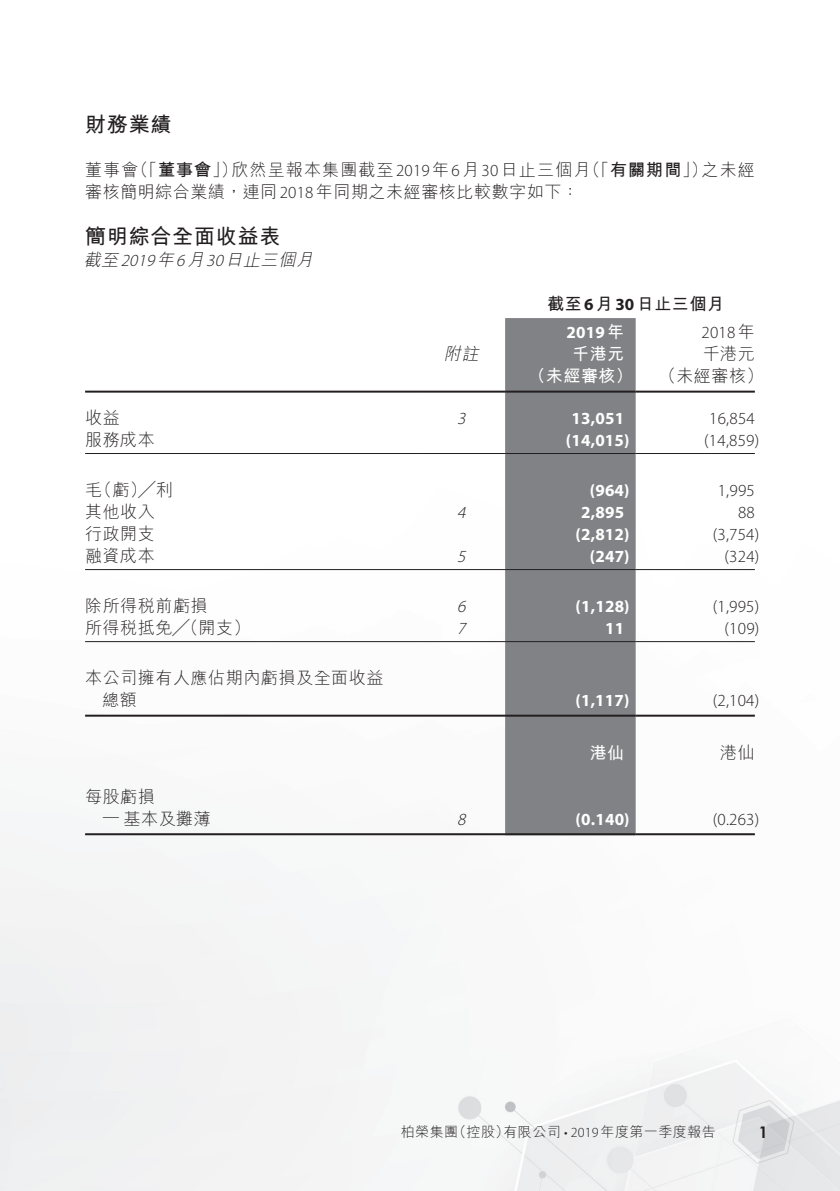
<style>
.page{position:relative;width:840px;height:1191px;background:#fff}
.page>*{position:absolute;margin:0;border:0;box-sizing:border-box;transform-origin:0 0}
.t1{font:700 21px "M Hei HK";letter-spacing:.035em;color:#231f20}
.t2{font:300 17px/22px "M Hei HK";letter-spacing:.035em;color:#231f20}
.t3{font:300 17px "Myriad Pro";letter-spacing:.015em;color:#231f20}
.t4{font:700 17px "Myriad Pro";letter-spacing:.01em;color:#fff}
.t5{font:300 17px "M Hei HK";letter-spacing:.065em;color:#231f20}
.t6{font:italic 300 17px "M Hei HK";color:#231f20}
.t7{font:700 17px "M Hei HK";letter-spacing:.03em;color:#231f20}
.t8{font:700 17px "M Hei HK";letter-spacing:.03em;color:#fff}
.t9{font:italic 300 17px "Myriad Pro";color:#231f20}
.t10{font:700 16px "Century Gothic";color:#231f20}
.t11{font:300 14px "M Hei HK";letter-spacing:.03em;color:#231f20}
.s1{font-weight:700}
.s2{font-family:"Myriad Pro"}
.s3{font-family:"M Hei HK"}
</style>
<div class="page">
<img style="left:0;top:318px;width:839px;height:873px">
<svg style="left:731px;top:1099px;width:63px;height:65px"></svg>
<div style="left:505px;top:318px;width:130px;height:515px;background:#808285"></div>
<hr style="left:85px;top:390px;width:335px;height:2px;background:#231f20">
<hr style="left:420px;top:390px;width:85px;height:2px;background:#231f20">
<hr style="left:505px;top:390px;width:130px;height:2px;background:#231f20">
<hr style="left:635px;top:390px;width:119px;height:2px;background:#231f20">
<hr style="left:85px;top:453px;width:335px;height:1px;background:#231f20">
<hr style="left:420px;top:453px;width:85px;height:1px;background:#231f20">
<hr style="left:505px;top:453px;width:130px;height:1px;background:#231f20">
<hr style="left:635px;top:453px;width:119px;height:1px;background:#231f20">
<hr style="left:85px;top:569px;width:335px;height:1px;background:#231f20">
<hr style="left:420px;top:569px;width:85px;height:1px;background:#231f20">
<hr style="left:505px;top:569px;width:130px;height:1px;background:#231f20">
<hr style="left:635px;top:569px;width:119px;height:1px;background:#231f20">
<hr style="left:85px;top:641px;width:335px;height:1px;background:#231f20">
<hr style="left:420px;top:641px;width:85px;height:1px;background:#231f20">
<hr style="left:505px;top:641px;width:130px;height:1px;background:#231f20">
<hr style="left:635px;top:641px;width:119px;height:1px;background:#231f20">
<hr style="left:85px;top:714px;width:335px;height:2px;background:#231f20">
<hr style="left:420px;top:714px;width:85px;height:2px;background:#231f20">
<hr style="left:505px;top:714px;width:130px;height:2px;background:#231f20">
<hr style="left:635px;top:714px;width:119px;height:2px;background:#231f20">
<hr style="left:85px;top:833px;width:335px;height:2px;background:#231f20">
<hr style="left:420px;top:833px;width:85px;height:2px;background:#231f20">
<hr style="left:505px;top:833px;width:130px;height:2px;background:#231f20">
<hr style="left:635px;top:833px;width:119px;height:2px;background:#231f20">
<p class="t1" style="left:85px;top:109px;width:88px">財務業績</p>
<p class="t2" style="left:131px;top:159px;width:108px">（「<span class="s1">董事會</span>」）</p>
<p class="t2" style="left:583px;top:159px;width:126px">（「<span class="s1">有關期間</span>」）</p>
<p class="t2" style="left:85px;top:159px;width:495px">董事會<br>審核簡明綜合業績，連同<span class="s2">2018</span>年同期之未經審核比較數字如下：</p>
<p class="t1" style="left:85px;top:221px;width:197px">簡明綜合全面收益表</p>
<p class="t6" style="left:84px;top:251px;width:234px">截至<span class="s2">2019</span>年<span class="s2">6</span>月<span class="s2">30</span>日止三個月</p>
<p class="t7" style="left:547px;top:292px;width:178px">截至<span class="s2">6</span>月<span class="s2">30</span>日止三個月</p>
<p class="t3" style="left:701px;top:322px;width:55px">2018 <span class="s3">年</span></p>
<p class="t5" style="left:231px;top:161px;width:360px">欣然呈報本集團截至<span class="s2">2019</span>年<span class="s2">6</span>月<span class="s2">30</span>日止三個月</p>
<p class="t2" style="left:701px;top:159px;width:55px">之未經</p>
<p class="t4" style="left:566px;top:321px;width:59px">2019<span class="s3">年</span></p>
<p class="t6" style="left:443px;top:345px;width:40px">附註</p>
<p class="t8" style="left:572px;top:341px;width:54px">千港元</p>
<p class="t2" style="left:702px;top:342px;width:54px">千港元</p>
<p class="t8" style="left:528px;top:363px;width:106px">（未經審核）</p>
<p class="t2" style="left:658px;top:364px;width:106px">（未經審核）</p>
<p class="t2" style="left:85px;top:406px;width:36px">收益</p>
<p class="t9" style="left:456px;top:408px;width:14px">3</p>
<p class="t4" style="left:571px;top:407px;width:54px">13,051</p>
<p class="t3" style="left:708px;top:408px;width:47px">16,854</p>
<p class="t2" style="left:85px;top:428px;width:71px">服務成本</p>
<p class="t4" style="left:565px;top:429px;width:65px">)14,015(</p>
<p class="t3" style="left:703px;top:430px;width:56px">)14,859(</p>
<p class="t2" style="left:85px;top:478px;width:89px">（毛 虧）╱利</p>
<p class="t4" style="left:589px;top:479px;width:41px">)964(</p>
<p class="t3" style="left:717px;top:480px;width:39px">1,995</p>
<p class="t2" style="left:85px;top:500px;width:71px">其他收入</p>
<p class="t9" style="left:456px;top:502px;width:14px">4</p>
<p class="t4" style="left:581px;top:501px;width:44px">2,895</p>
<p class="t3" style="left:737px;top:502px;width:18px">88</p>
<p class="t2" style="left:85px;top:522px;width:71px">行政開支</p>
<p class="t4" style="left:575px;top:523px;width:56px">)2,812(</p>
<p class="t3" style="left:712px;top:524px;width:48px">)3,754(</p>
<p class="t2" style="left:85px;top:544px;width:71px">融資成本</p>
<p class="t9" style="left:456px;top:546px;width:14px">5</p>
<p class="t4" style="left:589px;top:545px;width:41px">)247(</p>
<p class="t3" style="left:724px;top:546px;width:36px">)324(</p>
<p class="t2" style="left:85px;top:594px;width:124px">除所得稅前虧損</p>
<p class="t9" style="left:456px;top:596px;width:14px">6</p>
<p class="t4" style="left:575px;top:595px;width:56px">)1,128(</p>
<p class="t3" style="left:712px;top:596px;width:48px">)1,995(</p>
<p class="t2" style="left:85px;top:616px;width:167px">所得稅抵免╱（開支(</p>
<p class="t2" style="left:85px;top:666px;width:299px">本公司擁有人應佔期內虧損及全面收益</p>
<p class="t9" style="left:456px;top:618px;width:14px">7</p>
<p class="t4" style="left:605px;top:617px;width:21px">11</p>
<p class="t3" style="left:724px;top:618px;width:36px">)109(</p>
<p class="t2" style="left:102px;top:688px;width:36px">總額</p>
<p class="t4" style="left:575px;top:689px;width:56px">)1,117(</p>
<p class="t3" style="left:712px;top:690px;width:48px">)2,104(</p>
<p class="t8" style="left:589px;top:740px;width:36px">港仙</p>
<p class="t2" style="left:719px;top:741px;width:36px">港仙</p>
<p class="t2" style="left:85px;top:785px;width:71px">每股虧損</p>
<p class="t2" style="left:123px;top:807px;width:89px">基本及攤薄</p>
<p class="t3" style="left:102px;top:806px;width:18px">—</p>
<p class="t9" style="left:456px;top:808px;width:14px">8</p>
<p class="t4" style="left:575px;top:807px;width:56px">)0.140(</p>
<p class="t3" style="left:712px;top:808px;width:48px">)0.263(</p>
<p class="t11" style="left:452px;top:1124px;width:58px">（控股）</p>
<p class="t11" style="left:503px;top:1124px;width:213px">有限公司 <span class="s2">• 2019</span>年度第一季度報告</p>
<p class="t11" style="left:400px;top:1124px;width:59px">柏榮集團</p>
<p class="t10" style="left:758px;top:1119px;width:10px">1</p>
</div>
